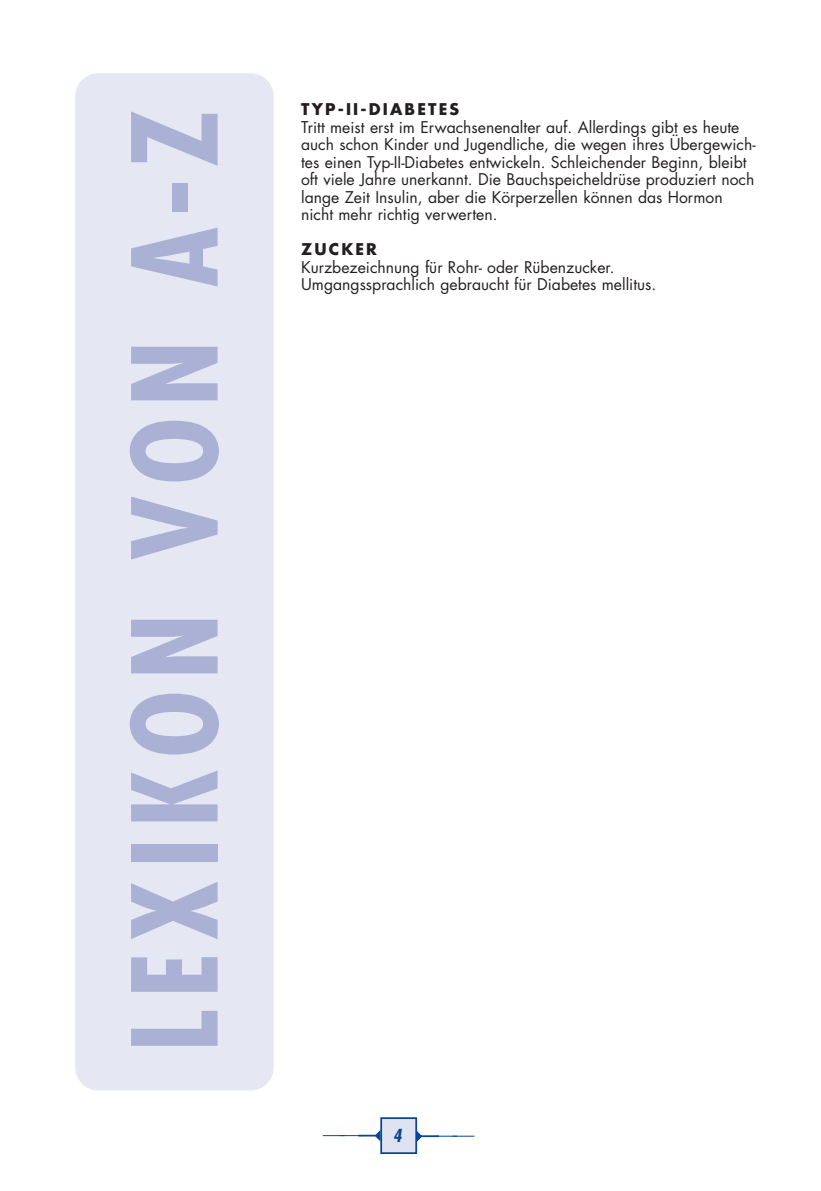
<style>
.page{position:relative;width:821px;height:1191px;background:#fff}
.page>*{position:absolute;margin:0;border:0;box-sizing:border-box;transform-origin:0 0}
.t1{font:700 condensed 114.62px "Futura";letter-spacing:.1em;color:#aab1d5}
.t2{font:italic 700 condensed 17.5px "Futura";color:#094594}
.t3{font:15.75px/17.5px "Futura";color:#231f20}
.t4{font:700 15.75px "Futura";letter-spacing:.135em;color:#231f20}
</style>
<div class="page">
<svg style="left:75px;top:73px;width:400px;height:1081px"></svg>
<h1 class="t1" style="left:125px;top:1052px;width:944px;rotate:-90deg">LEXIKON VON A-Z</h1>
<p class="t4" style="left:301px;top:102px;width:160px">TYP-II-DIABETES</p>
<p class="t3" style="left:301px;top:119px;width:456px">Tritt meist erst im Erwachsenenalter auf. Allerdings gibt es heute auch schon Kinder und Jugendliche, die wegen ihres Übergewich&shy;tes einen Typ-II-Diabetes entwickeln. Schleichender Beginn, bleibt oft viele Jahre unerkannt. Die Bauchspeicheldrüse produziert noch lange Zeit Insulin, aber die Körperzellen können das Hormon nicht mehr richtig verwerten.</p>
<p class="t4" style="left:301px;top:242px;width:77px">ZUCKER</p>
<p class="t3" style="left:301px;top:259px;width:357px">Kurzbezeichnung für Rohr- oder Rübenzucker.<br>Umgangssprachlich gebraucht für Diabetes mellitus.</p>
<p class="t2" style="left:393px;top:1128px;width:10px">4</p>
</div>
